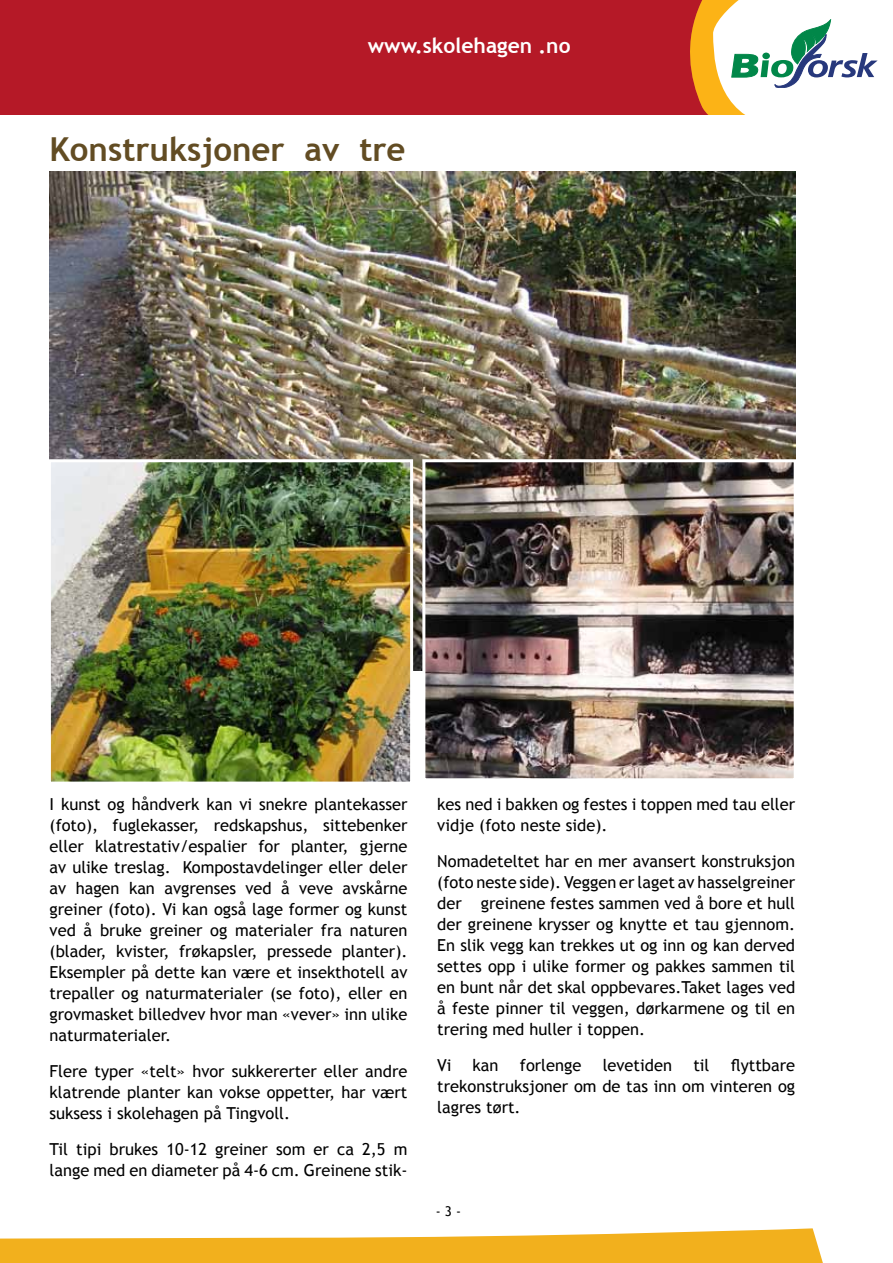
<style>
.page{position:relative;width:893px;height:1263px;background:#fff}
.page>*{position:absolute;margin:0;border:0;box-sizing:border-box;transform-origin:0 0}
.t1{font:700 33px "Trebuchet MS";color:#624c23}
.t2{font:700 21px "Trebuchet MS";color:#fff}
.t3{font:16.5px/21px "Trebuchet MS";color:#000;text-align:justify}
.t4{font:13.5px "Trebuchet MS";color:#000}
</style>
<div class="page">
<div style="left:0;top:0;width:892px;height:114px;background:#b51927"></div>
<div style="left:803px;top:0;width:90px;height:115px;background:#fff"></div>
<svg style="left:690px;top:0;width:188px;height:114px"></svg>
<svg style="left:0;top:1228px;width:823px;height:35px"></svg>
<img style="left:50px;top:171px;width:745px;height:499px">
<img style="left:52px;top:463px;width:357px;height:317px">
<div style="left:48px;top:459px;width:365px;height:325px;border:3px solid #fff"></div>
<img style="left:426px;top:463px;width:367px;height:314px">
<div style="left:422px;top:459px;width:375px;height:322px;border:3px solid #fff"></div>
<p class="t2" style="left:368px;top:32px;width:204px">www.skolehagen .no</p>
<h1 class="t1" style="left:50px;top:129px;width:357px">Konstruksjoner av tre</h1>
<p class="t3" style="left:50px;top:794px;width:359px">I kunst og håndverk kan vi snekre plantekasser (foto), fuglekasser, redskapshus, sittebenker eller klatrestativ/espalier for planter, gjerne av ulike treslag. Kompostavdelinger eller deler av hagen kan avgrenses ved å veve avskårne greiner (foto). Vi kan også lage former og kunst ved å bruke greiner og materialer fra naturen (blader, kvister, frøkapsler, pressede planter).<br>Eksempler på dette kan være et insekthotell av trepaller og naturmaterialer (se foto), eller en grovmasket billedvev hvor man «vever» inn ulike naturmaterialer.</p>
<p class="t3" style="left:50px;top:1061px;width:359px">Flere typer «telt» hvor sukkererter eller andre klatrende planter kan vokse oppetter, har vært suksess i skolehagen på Tingvoll.</p>
<p class="t3" style="left:50px;top:1139px;width:359px">Til tipi brukes 10-12 greiner som er ca 2,5 m lange med en diameter på 4-6 cm. Greinene stik-</p>
<p class="t3" style="left:437px;top:794px;width:359px">kes ned i bakken og festes i toppen med tau eller vidje (foto neste side).</p>
<p class="t3" style="left:437px;top:851px;width:359px">Nomadeteltet har en mer avansert konstruksjon (foto neste side). Veggen er laget av hasselgreiner der greinene festes sammen ved å bore et hull der greinene krysser og knytte et tau gjennom.<br>En slik vegg kan trekkes ut og inn og kan derved settes opp i ulike former og pakkes sammen til en bunt når det skal oppbevares.Taket lages ved å feste pinner til veggen, dørkarmene og til en trering med huller i toppen.</p>
<p class="t3" style="left:437px;top:1055px;width:16px">Vi</p>
<p class="t3" style="left:473px;top:1055px;width:28px">kan</p>
<p class="t3" style="left:520px;top:1055px;width:63px">forlenge</p>
<p class="t3" style="left:603px;top:1055px;width:71px">levetiden</p>
<p class="t3" style="left:693px;top:1055px;width:18px">til</p>
<p class="t3" style="left:437px;top:1055px;width:359px;text-indent:293px">flyttbare trekonstruksjoner om de tas inn om vinteren og lagres tørt.</p>
<p class="t4" style="left:436px;top:1203px;width:27px">- 3 -</p>
</div>
